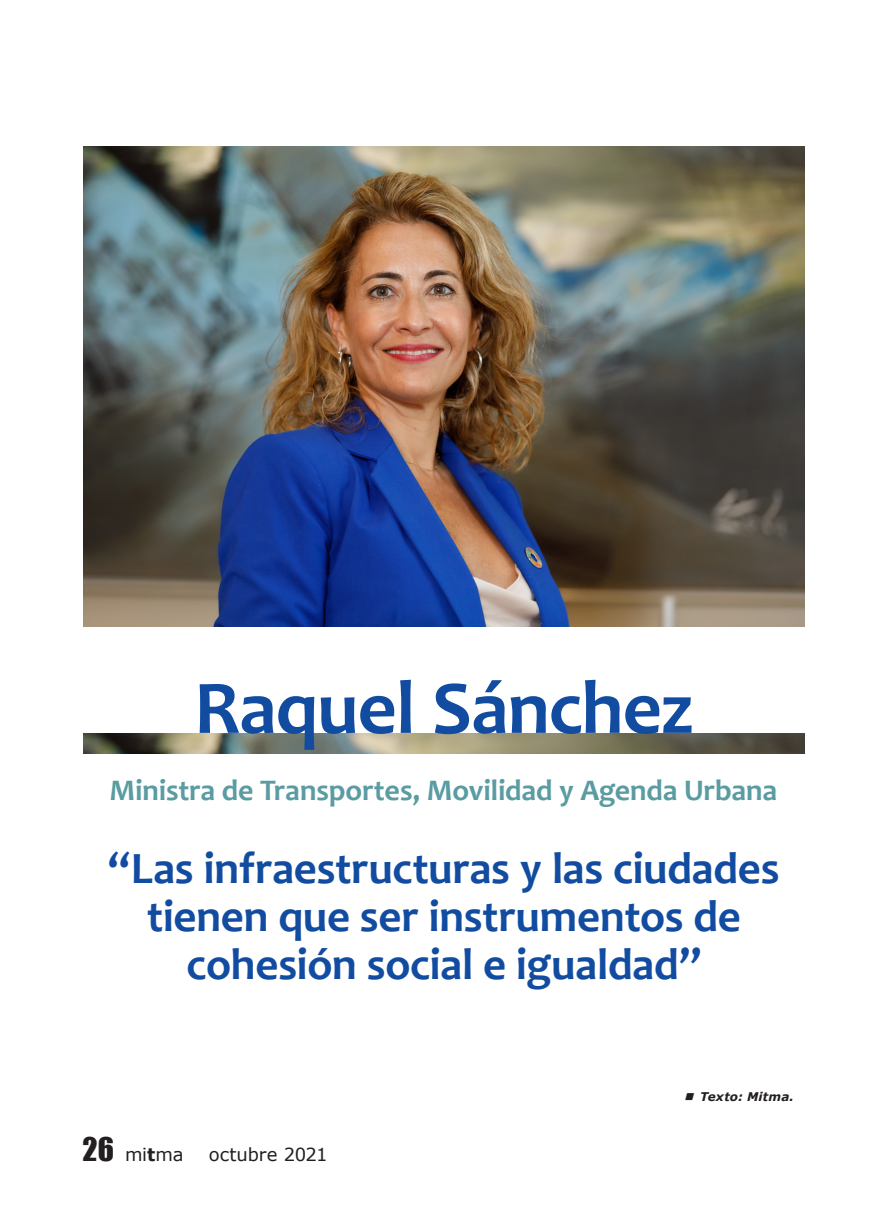
<style>
.page{position:relative;width:888px;height:1207px;background:#fff}
.page>*{position:absolute;margin:0;border:0;box-sizing:border-box;transform-origin:0 0}
.t1{font:700 76.5px "Candara";letter-spacing:-.015em;color:#124ca1}
.t2{font:700 45px/48px "Candara";letter-spacing:-.01em;color:#124ca1;text-align:center}
.t3{font:700 30px "Candara";letter-spacing:-.005em;color:#5a9ca2}
.t4{font:18px "Verdana";letter-spacing:-.015em;color:#231f20}
.t5{font:italic 700 12px "Verdana";letter-spacing:.015em;color:#231f20}
.s1{font-family:"Impact";font-size:30px}
.s2{font-weight:700}
</style>
<div class="page">
<img style="left:84px;top:146px;width:720px;height:480px">
<img style="left:84px;top:733px;width:720px;height:20px">
<h1 class="t1" style="left:194px;top:660px;width:501px">Raquel Sánchez</h1>
<p class="t3" style="left:109px;top:772px;width:669px">Ministra de Transportes, Movilidad y Agenda Urbana</p>
<p class="t2" style="left:108px;top:844px;width:673px">“Las infraestructuras y las ciudades tienen que ser instrumentos de cohesión social e igualdad”</p>
<p class="t4" style="left:83px;top:1142px;width:103px"><span class="s1">26</span> mi<span class="s2">t</span>ma</p>
<p class="t4" style="left:209px;top:1142px;width:120px">octubre 2021</p>
<p class="t5" style="left:684px;top:1088px;width:111px">■ Texto: Mitma.</p>
</div>
